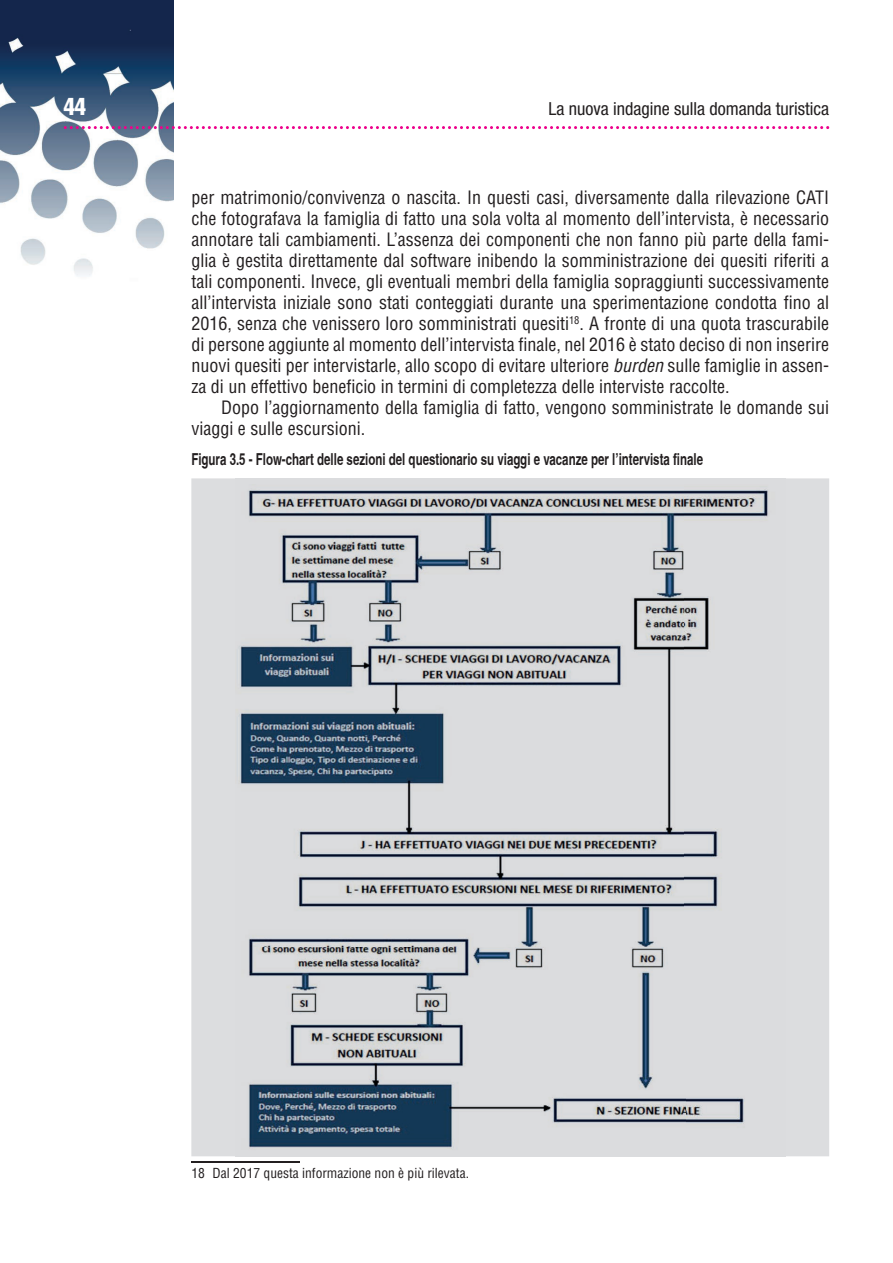
<style>
.page{position:relative;width:893px;height:1263px;background:#fff}
.page>*{position:absolute;margin:0;border:0;box-sizing:border-box;transform-origin:0 0}
.t1{font:24px "Helvetica LT Std Comp";color:#fff}
.t2{font:condensed 18px/21px "Helvetica LT Std";color:#231f20;text-align:justify}
.t3{font:condensed 18px "Helvetica Neue LT Std";color:#231f20}
.t4{font:700 condensed 16.5px "Helvetica";color:#231f20;scale:.85 1}
.t5{font:condensed 13.5px "Helvetica LT Std";color:#231f20}
.s1{font-style:italic}
</style>
<div class="page">
<img style="left:0;top:0;width:174px;height:276px">
<svg style="left:64px;top:126px;width:765px;height:3px"></svg>
<hr style="left:191px;top:1161px;width:108px;height:1px;background:#231f20">
<div style="left:191px;top:478px;width:638px;height:678px;background:#dcdddf"></div>
<img style="left:235px;top:478px;width:550px;height:678px">
<h1 class="t1" style="left:64px;top:91px;width:24px">44</h1>
<p class="t3" style="left:548px;top:98px;width:282px">La nuova indagine sulla domanda turistica</p>
<p class="t2" style="left:191px;top:187px;width:639px">per matrimonio/convivenza o nascita. In questi casi, diversamente dalla rilevazione CATI che fotografava la famiglia di fatto una sola volta al momento dell’intervista, è necessario annotare tali cambiamenti. L’assenza dei componenti che non fanno più parte della fami&shy;glia è gestita direttamente dal software inibendo la somministrazione dei quesiti riferiti a tali componenti. Invece, gli eventuali membri della famiglia sopraggiunti successivamente all’intervista iniziale sono stati conteggiati durante una sperimentazione condotta fino al 2016, senza che venissero loro somministrati quesiti<sup>18</sup>. A fronte di una quota trascurabile di persone aggiunte al momento dell’intervista finale, nel 2016 è stato deciso di non inserire nuovi quesiti per intervistarle, allo scopo di evitare ulteriore <span class="s1">burden</span> sulle famiglie in assen&shy;za di un effettivo beneficio in termini di completezza delle interviste raccolte.</p>
<p class="t2" style="left:191px;top:397px;width:639px;text-indent:30px">Dopo l’aggiornamento della famiglia di fatto, vengono somministrate le domande sui viaggi e sulle escursioni.</p>
<p class="t4" style="left:191px;top:449px;width:604px">Figura 3.5 - Flow-chart delle sezioni del questionario su viaggi e vacanze per l’intervista finale</p>
<p class="t5" style="left:191px;top:1164px;width:279px">18 Dal 2017 questa informazione non è più rilevata.</p>
</div>
